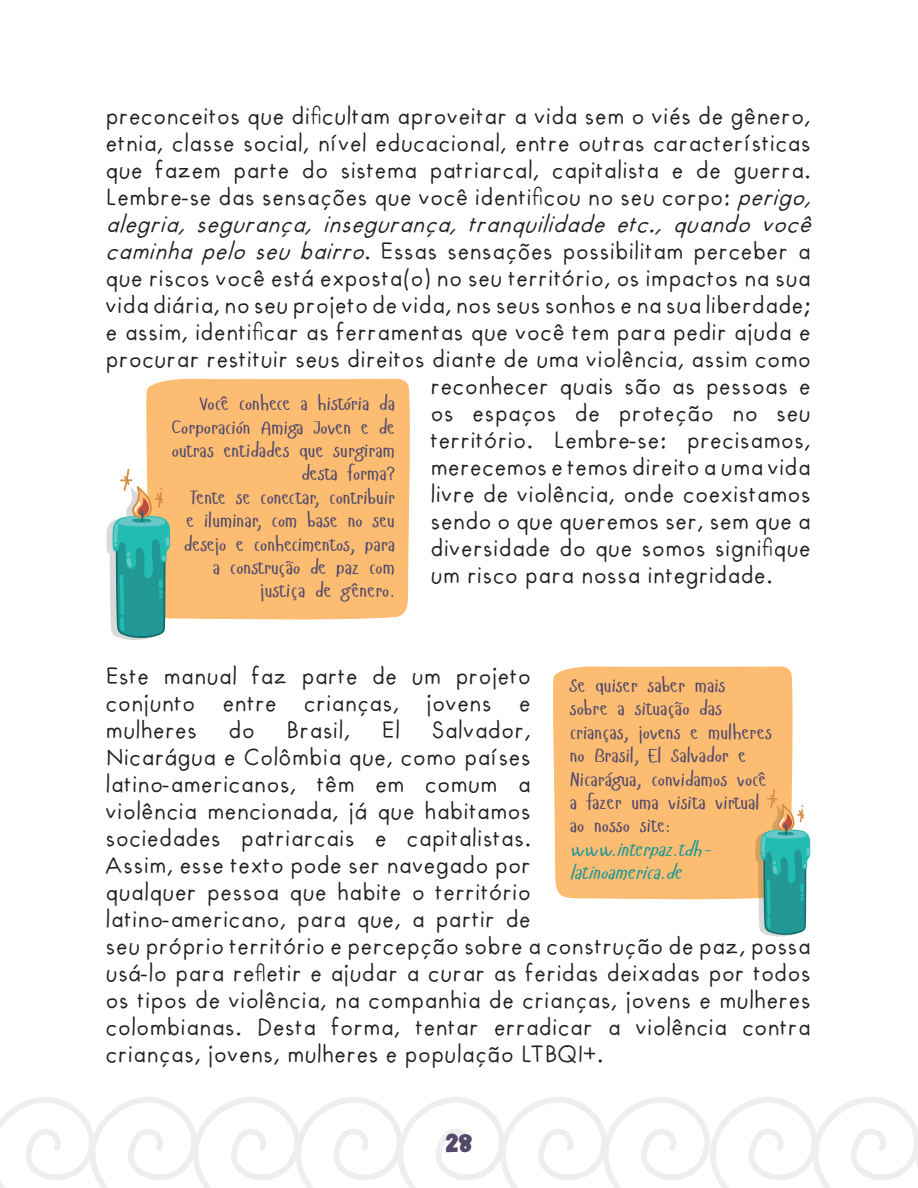
<style>
.page{position:relative;width:918px;height:1188px;background:#fff}
.page>*{position:absolute;margin:0;border:0;box-sizing:border-box;transform-origin:0 0}
.t1{font:27px "Blitzen Deer";color:#52496b}
.Párrafo_2{font:22.5px/27px "Futura Handwritten";color:#231f20;text-align:justify}
.Párrafo_2-2{font:italic 22.5px "Futura Handwritten";color:#231f20}
.Párrafo_2-3{font:19.5px/23.4px "Hangyaboly";color:#52496b;text-align:right}
.Párrafo_2-4{font:italic 19.5px/23.4px "Hangyaboly";color:#1c9796}
.s1{font-style:italic}
</style>
<div class="page">
<svg style="left:0;top:1097px;width:918px;height:91px"></svg>
<div style="left:146px;top:379px;width:264px;height:241px;background:#fcbd72"></div>
<div style="left:553px;top:666px;width:240px;height:234px;background:#fcbd72"></div>
<svg style="left:106px;top:468px;width:64px;height:172px"></svg>
<svg style="left:755px;top:789px;width:55px;height:148px;background:#80b6a2"></svg>
<p class="Párrafo_2" style="left:106px;top:103px;width:707px">preconceitos que dificultam aproveitar a vida sem o viés de gênero,</p>
<p class="Párrafo_2" style="left:106px;top:130px;width:707px">etnia, classe social, nível educacional, entre outras características</p>
<p class="Párrafo_2" style="left:106px;top:157px;width:707px">que fazem parte do sistema patriarcal, capitalista e de guerra.</p>
<p class="Párrafo_2" style="left:106px;top:184px;width:714px">Lembre-se das sensações que você identificou no seu corpo: <span class="s1">perigo,</span></p>
<p class="Párrafo_2-2" style="left:106px;top:211px;width:714px">alegria, segurança, insegurança, tranquilidade etc., quando você</p>
<p class="Párrafo_2" style="left:106px;top:238px;width:707px"><span class="s1">caminha pelo seu bairro</span>. Essas sensações possibilitam perceber a</p>
<p class="Párrafo_2" style="left:106px;top:265px;width:707px">que riscos você está exposta(o) no seu território, os impactos na sua</p>
<p class="Párrafo_2" style="left:106px;top:292px;width:707px">vida diária, no seu projeto de vida, nos seus sonhos e na sua liberdade;</p>
<p class="Párrafo_2" style="left:106px;top:319px;width:707px">e assim, identificar as ferramentas que você tem para pedir ajuda e</p>
<p class="Párrafo_2" style="left:106px;top:346px;width:707px">procurar restituir seus direitos diante de uma violência, assim como</p>
<p class="Párrafo_2" style="left:431px;top:373px;width:382px">reconhecer quais são as pessoas e</p>
<p class="Párrafo_2" style="left:431px;top:400px;width:382px">os espaços de proteção no seu</p>
<p class="Párrafo_2" style="left:431px;top:427px;width:382px">território. Lembre-se: precisamos,</p>
<p class="Párrafo_2" style="left:431px;top:454px;width:382px">merecemos e temos direito a uma vida</p>
<p class="Párrafo_2" style="left:431px;top:481px;width:382px">livre de violência, onde coexistamos</p>
<p class="Párrafo_2" style="left:431px;top:508px;width:382px">sendo o que queremos ser, sem que a</p>
<p class="Párrafo_2" style="left:431px;top:535px;width:382px">diversidade do que somos signifique</p>
<p class="Párrafo_2" style="left:431px;top:562px;width:344px">um risco para nossa integridade.</p>
<p class="Párrafo_2-3" style="left:172px;top:392px;width:225px">Você conhece a história da<br>Corporación Amiga Joven e de outras entidades que surgiram desta forma?</p>
<p class="Párrafo_2-3" style="left:184px;top:485px;width:213px">Tente se conectar, contribuir e iluminar, com base no seu desejo e conhecimentos, para a construção de paz com justiça de gênero.</p>
<p class="Párrafo_2" style="left:106px;top:664px;width:427px">Este manual faz parte de um projeto conjunto entre crianças, jovens e mulheres</p>
<p class="Párrafo_2-3" style="left:570px;top:673px;width:204px;text-align:left">Se quiser saber mais<br>sobre a situação das crianças, jovens e mulheres no Brasil, El Salvador e<br>Nicarágua, convidamos você a fazer uma visita virtual ao nosso site:</p>
<p class="Párrafo_2-4" style="left:570px;top:837px;width:150px">www.interpaz.tdh&shy;latinoamerica.de</p>
<p class="Párrafo_2" style="left:106px;top:718px;width:707px;text-align:left;text-indent:326px">Salvador,<br>Nicarágua e Colômbia que, como países<br>latino-americanos, têm em comum a<br>violência mencionada, já que habitamos<br>sociedades patriarcais e capitalistas.<br>Assim, esse texto pode ser navegado por<br>qualquer pessoa que habite o território<br>latino-americano, para que, a partir de<br>seu próprio território e percepção sobre a construção de paz, possa usá-lo para refletir e ajudar a curar as feridas deixadas por todos os tipos de violência, na companhia de crianças, jovens e mulheres colombianas. Desta forma, tentar erradicar a violência contra crianças, jovens, mulheres e população LTBQI+.</p>
<p class="Párrafo_2" style="left:229px;top:718px;width:28px">do</p>
<p class="Párrafo_2" style="left:287px;top:718px;width:66px">Brasil,</p>
<p class="Párrafo_2" style="left:382px;top:718px;width:20px">El</p>
<p class="t1" style="left:446px;top:1126px;width:28px">28</p>
</div>
